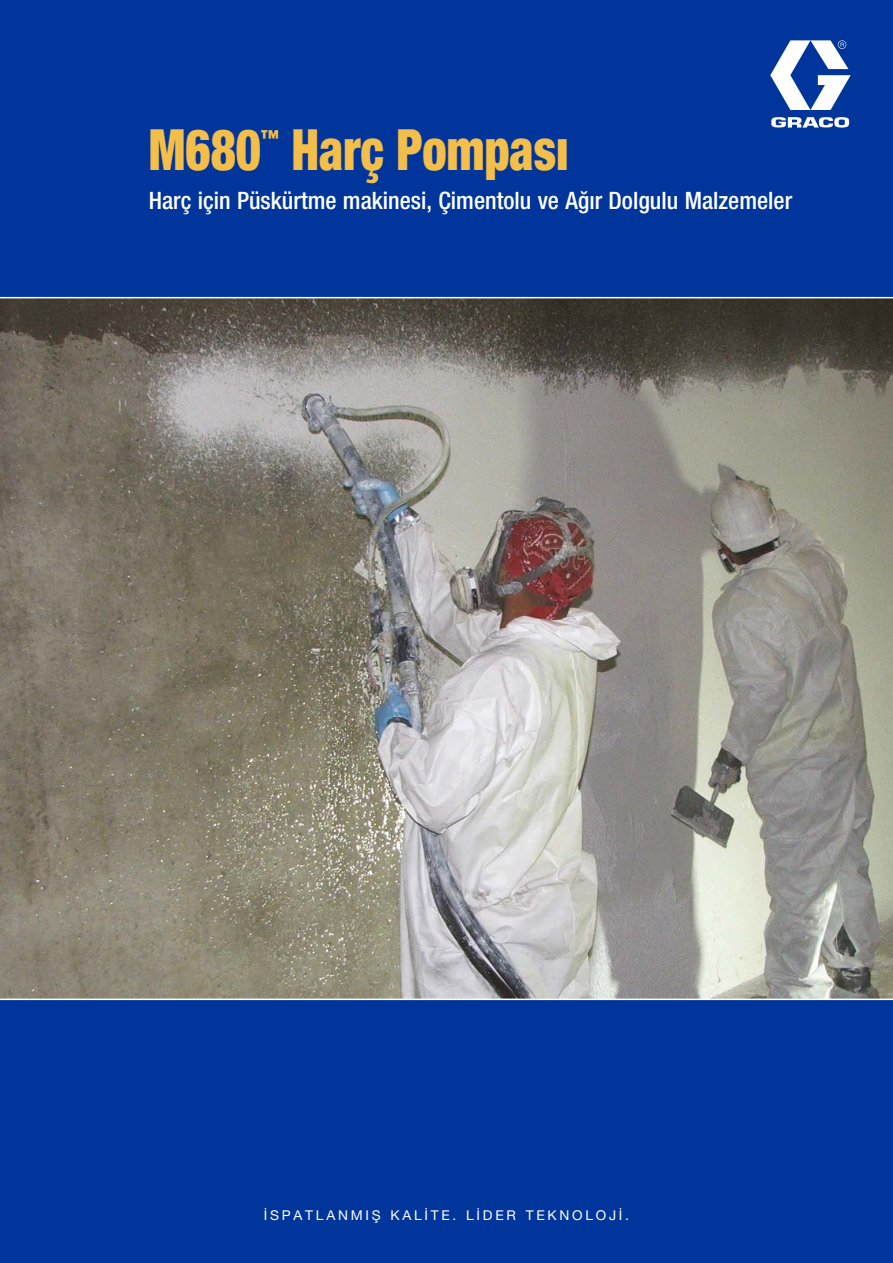
<style>
.page{position:relative;width:893px;height:1263px;background:#00369c}
.page>*{position:absolute;margin:0;border:0;box-sizing:border-box;transform-origin:0 0}
.t1{font:900 condensed 57px "Helvetica Neue LTCE";color:#f3be49;scale:.85 1}
.t2{font:500 condensed 24px "Helvetica Neue LTCE";color:#fff}
.t3{font:900 condensed 20.85px "Helvetica Neue LTCE";color:#f3be49;scale:.85 1}
.t4{font:13.5px "Helvetica Neue CELT";letter-spacing:.2em;color:#fff}
</style>
<div class="page">
<img style="left:0;top:298px;width:893px;height:700px">
<svg style="left:770px;top:40px;width:81px;height:88px"></svg>
<hr style="left:0;top:297px;width:893px;height:1px;background:#fff">
<hr style="left:0;top:998px;width:893px;height:2px;background:#fff">
<h1 class="t1" style="left:149px;top:129px;width:134px">M680</h1>
<p class="t3" style="left:261px;top:130px;width:22px">™</p>
<h1 class="t1" style="left:291px;top:129px;width:328px">Harç Pompası</h1>
<p class="t2" style="left:149px;top:192px;width:645px">Harç için Püskürtme makinesi, Çimentolu ve Ağır Dolgulu Malzemeler</p>
<p class="t4" style="left:264px;top:1211px;width:367px">İSPATLANMIŞ KALİTE. LİDER TEKNOLOJİ.</p>
</div>
